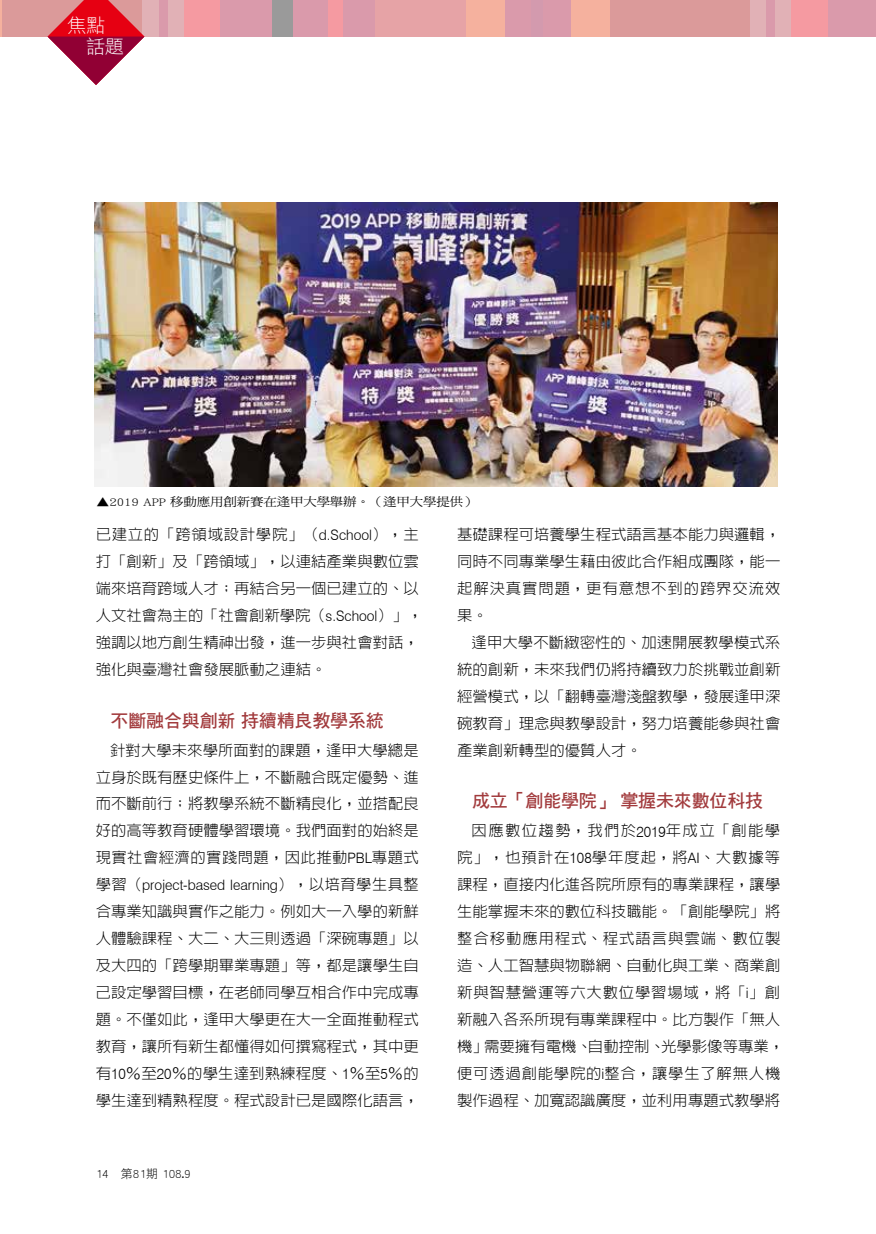
<style>
.page{position:relative;width:876px;height:1234px;background:#fff}
.page>*{position:absolute;margin:0;border:0;box-sizing:border-box;transform-origin:0 0}
.t1{font:19.2px/21.3px "DF Li Hei Lt WIN BF";color:#fff}
.t2{font:18px "DF Hei Std W7";letter-spacing:-.01em;color:#a23b3d}
.t3{font:300 15px/26.8px "AR Hei B5 HK";color:#000;text-align:justify}
.t4{font:300 14.4px "Swiss 721 BT";color:#000}
.t5{font:12px "DF Ming Std W5";letter-spacing:-.01em;color:#000;scale:1.12 1}
.t6{font:12px "DF Hei Std W3";color:#000}
.s1{font-family:"Swiss 721 BT";font-size:14.4px}
.s2{font-family:"AR Hei B5 HK";font-size:15px}
.s3{font-family:"Swiss 721 BT"}
</style>
<div class="page">
<div style="left:175px;top:0;width:173px;height:37px;background:#f59aa1"></div>
<div style="left:0;top:0;width:35px;height:37px;background:#f5b19e"></div>
<div style="left:343px;top:0;width:126px;height:37px;background:#da9aab"></div>
<div style="left:95px;top:0;width:88px;height:37px;background:#e1b1b6"></div>
<div style="left:439px;top:0;width:98px;height:37px;background:#f5b19e"></div>
<div style="left:505px;top:0;width:66px;height:37px;background:#da9aab"></div>
<div style="left:220px;top:0;width:108px;height:37px;background:#da9aab"></div>
<div style="left:2px;top:0;width:140px;height:37px;background:#db9a9a"></div>
<div style="left:531px;top:0;width:12px;height:37px;background:#d39aae"></div>
<div style="left:272px;top:0;width:20px;height:37px;background:#9a9a9a"></div>
<div style="left:376px;top:0;width:90px;height:37px;background:#e6a3a6"></div>
<div style="left:159px;top:0;width:9px;height:37px;background:#da9aab"></div>
<div style="left:782px;top:0;width:94px;height:37px;background:#f59aa1"></div>
<div style="left:571px;top:0;width:72px;height:37px;background:#f5b19e"></div>
<div style="left:702px;top:0;width:89px;height:37px;background:#e1b1b6"></div>
<div style="left:828px;top:0;width:48px;height:37px;background:#da9aab"></div>
<div style="left:610px;top:0;width:140px;height:37px;background:#db9a9a"></div>
<div style="left:767px;top:0;width:8px;height:37px;background:#da9aab"></div>
<svg style="left:47px;top:0;width:98px;height:85px"></svg>
<img style="left:94px;top:202px;width:683px;height:284px">
<p class="t1" style="left:86px;top:14px;width:40px;text-indent:-19px">焦點話題</p>
<p class="t5" style="left:96px;top:495px;width:341px">▲2019 APP 移動應用創新賽在逢甲大學舉辦。（逢甲大學提供）</p>
<p class="t3" style="left:96px;top:521px;width:329px;text-align:left">已建立的「跨領域設計學院」（<span class="s1">d.School</span>），主打「創新」及「跨領域」，以連結產業與數位雲端來培育跨域人才；再結合另一個已建立的、以人文社會為主的「社會創新學院（<span class="s1">s.School</span>）」，強調以地方創生精神出發，進一步與社會對話，強化與臺灣社會發展脈動之連結。</p>
<p class="t2" style="left:111px;top:710px;width:275px">不斷融合與創新 持續精良教學系統</p>
<p class="t3" style="left:96px;top:736px;width:325px;text-indent:14px">針對大學未來學所面對的課題，逢甲大學總是立身於既有歷史條件上，不斷融合既定優勢、進而不斷前行；將教學系統不斷精良化，並搭配良好的高等教育硬體學習環境。我們面對的始終是現實社會經濟的實踐問題，因此推動<span class="s1">PBL</span>專題式</p>
<p class="t4" style="left:96px;top:876px;width:325px"><span class="s2">學習（</span>project-based learning<span class="s2">），以培育學生具整</span></p>
<p class="t3" style="left:96px;top:897px;width:325px">合專業知識與實作之能力。例如大一入學的新鮮人體驗課程、大二、大三則透過「深碗專題」以及大四的「跨學期畢業專題」等，都是讓學生自己設定學習目標，在老師同學互相合作中完成專題。不僅如此，逢甲大學更在大一全面推動程式教育，讓所有新生都懂得如何撰寫程式，其中更有<span class="s3">10</span>％至<span class="s3">20</span>％的學生達到熟練程度、<span class="s3">1</span>％至<span class="s3">5</span>％的學生達到精熟程度。程式設計已是國際化語言，</p>
<p class="t6" style="left:96px;top:1167px;width:97px">14 第81期 108.9</p>
<p class="t3" style="left:457px;top:521px;width:325px">基礎課程可培養學生程式語言基本能力與邏輯，同時不同專業學生藉由彼此合作組成團隊，能一起解決真實問題，更有意想不到的跨界交流效果。</p>
<p class="t3" style="left:457px;top:628px;width:325px;text-indent:14px">逢甲大學不斷緻密性的、加速開展教學模式系統的創新，未來我們仍將持續致力於挑戰並創新經營模式，以「翻轉臺灣淺盤教學，發展逢甲深碗教育」理念與教學設計，努力培養能參與社會產業創新轉型的優質人才。</p>
<p class="t2" style="left:472px;top:790px;width:293px">成立「創能學院」 掌握未來數位科技</p>
<p class="t3" style="left:457px;top:817px;width:329px;text-align:left;text-indent:14px">因應數位趨勢，我們於<span class="s3">2019</span>年成立「創能學院」，也預計在<span class="s3">108</span>學年度起，將<span class="s1">AI</span>、大數據等課程，直接內化進各院所原有的專業課程，讓學生能掌握未來的數位科技職能。「創能學院」將整合移動應用程式、程式語言與雲端、數位製造、人工智慧與物聯網、自動化與工業、商業創新與智慧營運等六大數位學習場域，將「<span class="s1">i</span>」創新融入各系所現有專業課程中。比方製作「無人機」需要擁有電機、自動控制、光學影像等專業，便可透過創能學院的<span class="s1">i</span>整合，讓學生了解無人機製作過程、加寬認識廣度，並利用專題式教學將</p>
</div>
